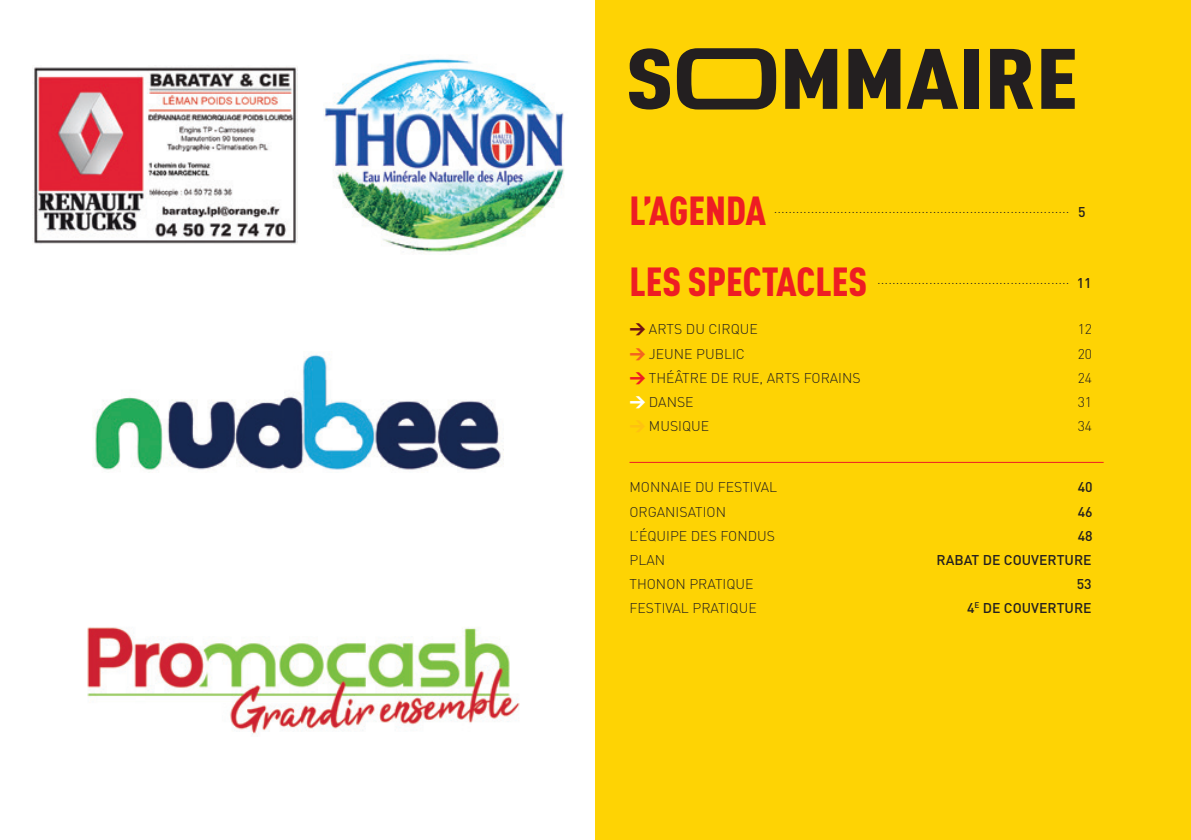
<style>
.page{position:relative;width:1191px;height:840px;background:#fff}
.page>*{position:absolute;margin:0;border:0;box-sizing:border-box;transform-origin:0 0}
.t1{font:900 40px "DIN Cond";color:#ee1d23}
.t2{font:300 14px "DIN";color:#231f20}
.t3{font:500 14px "DIN";color:#231f20}
.s1{font-weight:500}
.s2{font-family:"DIN Black Alternate";font-weight:400;font-size:16px;color:#6e1415}
.s3{font-family:"DIN Black Alternate";font-weight:400;font-size:16px;color:#f36421}
.s4{font-family:"DIN Black Alternate";font-weight:400;font-size:16px;color:#ee1d23}
.s5{font-family:"DIN Black Alternate";font-weight:400;font-size:16px;color:#fff}
.s6{font-family:"DIN Black Alternate";font-weight:400;font-size:16px;color:#fec210}
</style>
<div class="page">
<div style="left:595px;top:0;width:596px;height:839px;background:#fed304"></div>
<img style="left:32px;top:67px;width:266px;height:177px">
<img style="left:324px;top:58px;width:240px;height:194px">
<img style="left:87px;top:627px;width:433px;height:108px">
<hr style="left:629px;top:462px;width:474px;height:1px;background:#ee1d23">
<svg style="left:629px;top:48px;width:41px;height:61px"></svg>
<svg style="left:676px;top:48px;width:100px;height:61px"></svg>
<svg style="left:785px;top:49px;width:52px;height:60px"></svg>
<svg style="left:848px;top:49px;width:52px;height:60px"></svg>
<svg style="left:906px;top:49px;width:52px;height:60px"></svg>
<div style="left:964px;top:49px;width:14px;height:60px;background:#231f20"></div>
<svg style="left:990px;top:49px;width:43px;height:60px"></svg>
<svg style="left:1041px;top:49px;width:33px;height:60px"></svg>
<img style="left:94px;top:354px;width:407px;height:116px">
<h1 class="t1" style="left:629px;top:186px;width:138px">L’AGENDA</h1>
<p class="t2" style="left:773px;top:199px;width:313px">................................................................................ <span class="s1">5</span></p>
<h1 class="t1" style="left:629px;top:256px;width:239px">LES SPECTACLES</h1>
<p class="t2" style="left:877px;top:270px;width:194px">....................................................</p>
<p class="t3" style="left:1076px;top:274px;width:16px">11</p>
<p class="t2" style="left:629px;top:320px;width:130px"><span class="s2">&gt;</span> ARTS DU CIRQUE</p>
<p class="t2" style="left:1077px;top:320px;width:16px">12</p>
<p class="t2" style="left:629px;top:345px;width:117px"><span class="s3">&gt;</span> JEUNE PUBLIC</p>
<p class="t2" style="left:1077px;top:345px;width:16px">20</p>
<p class="t2" style="left:629px;top:369px;width:233px"><span class="s4">&gt;</span> THÉÂTRE DE RUE, ARTS FORAINS</p>
<p class="t2" style="left:1077px;top:369px;width:16px">24</p>
<p class="t2" style="left:629px;top:393px;width:66px"><span class="s5">&gt;</span> DANSE</p>
<p class="t2" style="left:1077px;top:393px;width:16px">31</p>
<p class="t2" style="left:629px;top:417px;width:81px"><span class="s6">&gt;</span> MUSIQUE</p>
<p class="t2" style="left:1077px;top:417px;width:16px">34</p>
<p class="t2" style="left:629px;top:478px;width:149px">MONNAIE DU FESTIVAL</p>
<p class="t3" style="left:1077px;top:478px;width:16px">40</p>
<p class="t2" style="left:629px;top:502px;width:98px">ORGANISATION</p>
<p class="t3" style="left:1077px;top:502px;width:16px">46</p>
<p class="t2" style="left:629px;top:526px;width:147px">L’ÉQUIPE DES FONDUS</p>
<p class="t3" style="left:1077px;top:526px;width:16px">48</p>
<p class="t2" style="left:629px;top:551px;width:37px">PLAN</p>
<p class="t3" style="left:936px;top:550px;width:157px">RABAT DE COUVERTURE</p>
<p class="t2" style="left:629px;top:575px;width:125px">THONON PRATIQUE</p>
<p class="t3" style="left:1076px;top:574px;width:16px">53</p>
<p class="t2" style="left:629px;top:599px;width:129px">FESTIVAL PRATIQUE</p>
<p class="t3" style="left:967px;top:598px;width:126px">4<sup>E</sup> DE COUVERTURE</p>
</div>
